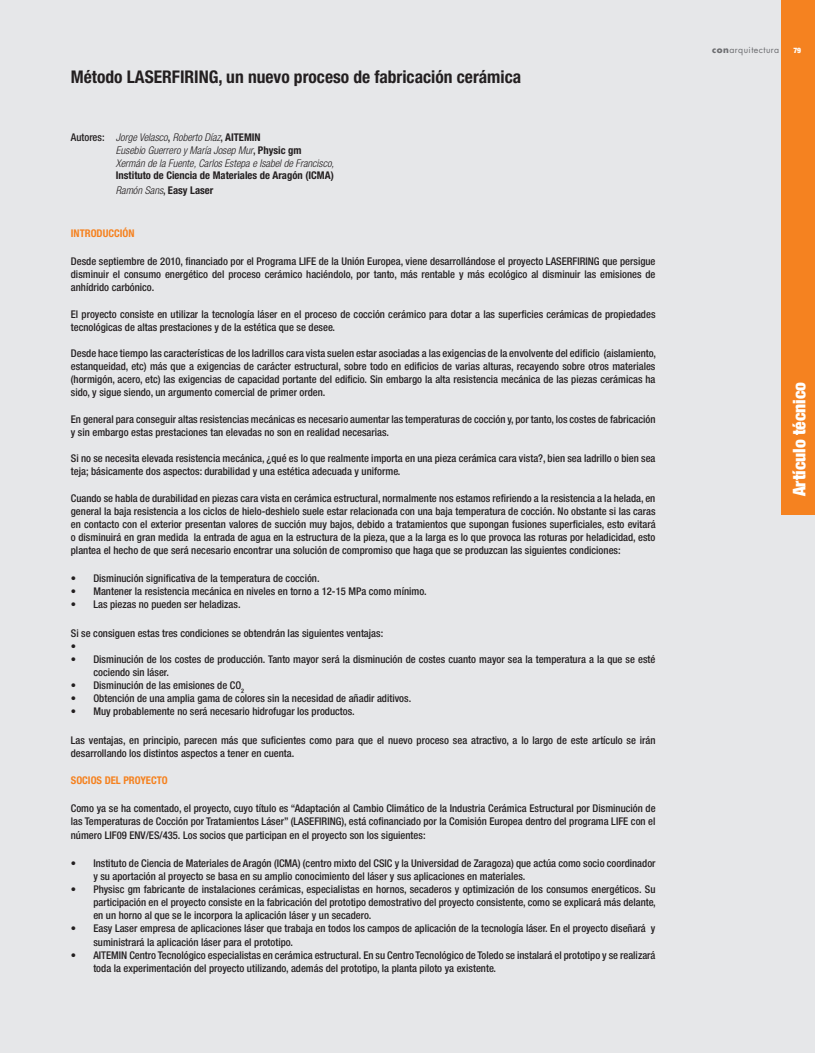
<style>
.page{position:relative;width:815px;height:1053px;background:#fff}
.page>*{position:absolute;margin:0;border:0;box-sizing:border-box;transform-origin:0 0}
.Titulo_1{font:700 condensed 17.5px "Helvetica Neue LT Std";color:#231f20}
.t1{font:900 condensed 17.5px "Helvetica Neue LT Std";color:#fff}
.Texto{font:500 condensed 10.62px/13.1px "Helvetica Neue LT Std";color:#231f20}
.t2{font:italic 300 condensed 10.62px/12.8px "Helvetica Neue LT Std";color:#231f20}
.Titulo_2{font:700 condensed 10.62px "Helvetica Neue LT Std";color:#f58220}
.t3{font:8.75px "Futura";letter-spacing:.05em;color:#6c6d70}
.t4{font:900 condensed 7.5px "Helvetica Neue LT Std";color:#fff}
.s1{font-weight:500;font-style:normal}
.s2{font-weight:700;font-style:normal}
.s3{font-weight:700}
</style>
<div class="page">
<div style="left:0;top:0;width:815px;height:1052px;background:#e6e7e9"></div>
<div style="left:782px;top:0;width:33px;height:514px;background:#f58220"></div>
<p class="Titulo_1" style="left:71px;top:67px;width:452px">Método LASERFIRING, un nuevo proceso de fabricación cerámica</p>
<p class="t2" style="left:71px;top:131px;width:191px"><span class="s1">Autores:</span> Jorge Velasco<span class="s1">,</span> Roberto Díaz<span class="s1">,</span> <span class="s2">AITEMIN</span></p>
<p class="t2" style="left:116px;top:144px;width:187px">Eusebio Guerrero y María Josep Mur<span class="s1">,</span> <span class="s2">Physic gm</span></p>
<p class="t2" style="left:116px;top:157px;width:220px">Xermán de la Fuente, Carlos Estepa e Isabel de Francisco,<br><span class="s2">Instituto de Ciencia de Materiales de Aragón (ICMA)</span></p>
<p class="t2" style="left:116px;top:185px;width:99px">Ramón Sans<span class="s1">,</span> <span class="s2">Easy Laser</span></p>
<p class="Titulo_2" style="left:71px;top:227px;width:65px">INTRODUCCIÓN</p>
<p class="Texto" style="left:71px;top:255px;width:586px;text-align:justify">Desde septiembre de 2010, financiado por el Programa LIFE de la Unión Europea, viene desarrollándose el proyecto LASERFIRING que persigue disminuir el consumo energético del proceso cerámico haciéndolo, por tanto, más rentable y más ecológico al disminuir las emisiones de anhídrido carbónico.</p>
<p class="Texto" style="left:71px;top:307px;width:586px">El proyecto consiste en utilizar la tecnología láser en el proceso de cocción cerámico para dotar a las superficies cerámicas de propiedades tecnológicas de altas prestaciones y de la estética que se desee.</p>
<p class="Texto" style="left:71px;top:346px;width:587px;text-align:justify">Desde hace tiempo las características de los ladrillos cara vista suelen estar asociadas a las exigencias de la envolvente del edificio (aislamiento, estanqueidad, etc) más que a exigencias de carácter estructural, sobre todo en edificios de varias alturas, recayendo sobre otros materiales (hormigón, acero, etc) las exigencias de capacidad portante del edificio. Sin embargo la alta resistencia mecánica de las piezas cerámicas ha sido, y sigue siendo, un argumento comercial de primer orden.</p>
<p class="Texto" style="left:71px;top:412px;width:586px">En general para conseguir altas resistencias mecánicas es necesario aumentar las temperaturas de cocción y, por tanto, los costes de fabricación y sin embargo estas prestaciones tan elevadas no son en realidad necesarias.</p>
<p class="Texto" style="left:71px;top:451px;width:586px">Si no se necesita elevada resistencia mecánica, ¿qué es lo que realmente importa en una pieza cerámica cara vista?, bien sea ladrillo o bien sea teja; básicamente dos aspectos: durabilidad y una estética adecuada y uniforme.</p>
<p class="Texto" style="left:71px;top:491px;width:586px;text-align:justify">Cuando se habla de durabilidad en piezas cara vista en cerámica estructural, normalmente nos estamos refiriendo a la resistencia a la helada, en general la baja resistencia a los ciclos de hielo-deshielo suele estar relacionada con una baja temperatura de cocción. No obstante si las caras en contacto con el exterior presentan valores de succión muy bajos, debido a tratamientos que supongan fusiones superficiales, esto evitará o disminuirá en gran medida la entrada de agua en la estructura de la pieza, que a la larga es lo que provoca las roturas por heladicidad, esto plantea el hecho de que será necesario encontrar una solución de compromiso que haga que se produzcan las siguientes condiciones:</p>
<p class="Texto" style="left:71px;top:571px;width:250px">• Disminución significativa de la temperatura de cocción.</p>
<p class="Texto" style="left:71px;top:585px;width:357px">• Mantener la resistencia mecánica en niveles en torno a 12-15 MPa como mínimo.</p>
<p class="Texto" style="left:71px;top:598px;width:171px">• Las piezas no pueden ser heladizas.</p>
<p class="Texto" style="left:71px;top:626px;width:314px">Si se consiguen estas tres condiciones se obtendrán las siguientes ventajas:</p>
<p class="Texto" style="left:71px;top:639px;width:7px">•</p>
<p class="Texto" style="left:93px;top:652px;width:564px;text-indent:-22px">• Disminución de los costes de producción. Tanto mayor será la disminución de costes cuanto mayor sea la temperatura a la que se esté cociendo sin láser.</p>
<p class="Texto" style="left:71px;top:678px;width:175px">• Disminución de las emisiones de CO<sub>2</sub></p>
<p class="Texto" style="left:71px;top:691px;width:342px">• Obtención de una amplia gama de colores sin la necesidad de añadir aditivos.</p>
<p class="Texto" style="left:71px;top:705px;width:285px">• Muy probablemente no será necesario hidrofugar los productos.</p>
<p class="Texto" style="left:71px;top:733px;width:586px">Las ventajas, en principio, parecen más que suficientes como para que el nuevo proceso sea atractivo, a lo largo de este artículo se irán desarrollando los distintos aspectos a tener en cuenta.</p>
<p class="Titulo_2" style="left:71px;top:774px;width:98px">SOCIOS DEL PROYECTO</p>
<p class="Texto" style="left:71px;top:801px;width:586px;text-align:justify">Como ya se ha comentado, el proyecto, cuyo título es “Adaptación al Cambio Climático de la Industria Cerámica Estructural por Disminución de las Temperaturas de Cocción por Tratamientos Láser” (LASEFIRING), está cofinanciado por la Comisión Europea dentro del programa LIFE con el número LIF09 ENV/ES/435. Los socios que participan en el proyecto son los siguientes:</p>
<p class="Texto" style="left:93px;top:856px;width:564px;text-indent:-22px">• Instituto de Ciencia de Materiales de Aragón (ICMA) (centro mixto del CSIC y la Universidad de Zaragoza) que actúa como socio coordinador y su aportación al proyecto se basa en su amplio conocimiento del láser y sus aplicaciones en materiales.</p>
<p class="Texto" style="left:93px;top:882px;width:564px;text-align:justify;text-indent:-22px">• Physisc gm fabricante de instalaciones cerámicas, especialistas en hornos, secaderos y optimización de los consumos energéticos. Su participación en el proyecto consiste en la fabricación del prototipo demostrativo del proyecto consistente, como se explicará más delante, en un horno al que se le incorpora la aplicación láser y un secadero.</p>
<p class="Texto" style="left:93px;top:921px;width:564px;text-indent:-22px">• Easy Laser empresa de aplicaciones láser que trabaja en todos los campos de aplicación de la tecnología láser. En el proyecto diseñará y suministrará la aplicación láser para el prototipo.</p>
<p class="Texto" style="left:93px;top:948px;width:564px;text-indent:-22px">• AITEMIN Centro Tecnológico especialistas en cerámica estructural. En su Centro Tecnológico de Toledo se instalará el prototipo y se realizará toda la experimentación del proyecto utilizando, además del prototipo, la planta piloto ya existente.</p>
<p class="t3" style="left:712px;top:43px;width:69px"><span class="s3">con</span>arquitectura</p>
<p class="t4" style="left:793px;top:46px;width:9px">79</p>
<p class="t1" style="left:789px;top:496px;width:116px;rotate:-90deg">Artículo técnico</p>
</div>
